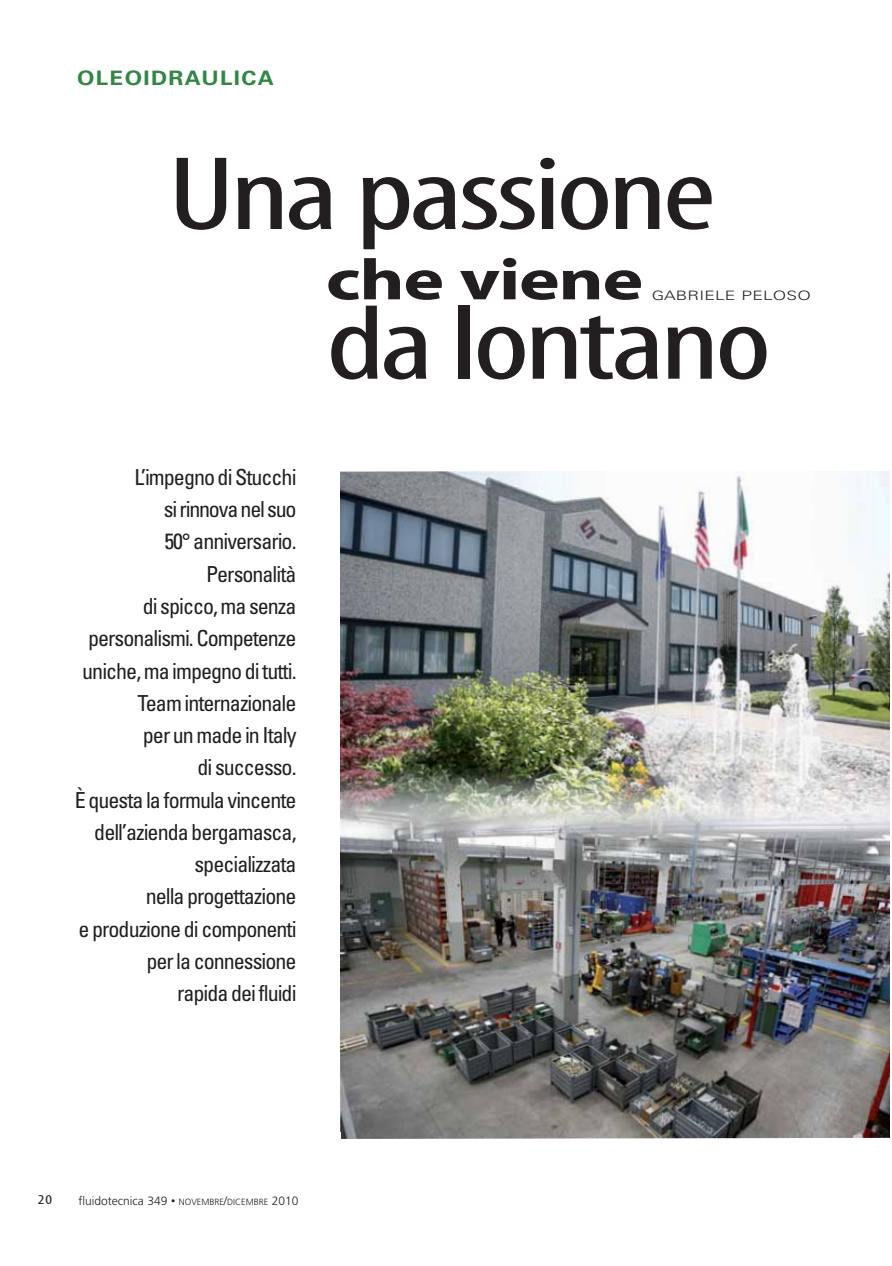
<style>
.page{position:relative;width:892px;height:1266px;background:#fff}
.page>*{position:absolute;margin:0;border:0;box-sizing:border-box;transform-origin:0 0}
.t1{font:condensed 105.45px "Myriad";letter-spacing:-.03em;color:#231f20;scale:1.38 1}
.t2{font:58.05px "Myriad Headline";color:#231f20;scale:1.33 1}
.t3{font:condensed 22.05px/32.2px "Univers LT";letter-spacing:-.045em;color:#231f20;text-align:right}
.t4{font:700 19.95px "Univers LT";letter-spacing:.06em;color:#328745;scale:1.13 1}
.t5{font:condensed 13.5px "Myriad";color:#231f20;scale:1.27 1}
.t6{font:300 12.9px "Univers LT";letter-spacing:.01em;color:#231f20;scale:1.34 1}
.t7{font:300 12px "Frutiger LT";color:#231f20}
.s1{font-family:"Arial";font-weight:400}
.s2{font-size:9px}
</style>
<div class="page">
<img style="left:341px;top:471px;width:548px;height:667px">
<p class="t4" style="left:77px;top:71px;width:176px">OLEOIDRAULICA</p>
<h1 class="t1" style="left:168px;top:131px;width:398px">Una passione</h1>
<h2 class="t2" style="left:326px;top:258px;width:239px">che viene</h2>
<p class="t6" style="left:652px;top:290px;width:120px">GABRIELE PELOSO</p>
<h1 class="t1" style="left:326px;top:280px;width:324px">da lontano</h1>
<p class="t3" style="left:75px;top:462px;width:223px">L’impegno di Stucchi<br>si rinnova nel suo<br>50° anniversario.<br>Personalità<br>di spicco, ma senza personalismi. Competenze uniche, ma impegno di tutti.<br>Team internazionale<br>per un made in Italy<br>di successo.<br>È questa la formula vincente dell’azienda bergamasca, specializzata<br>nella progettazione<br>e produzione di componenti per la connessione<br>rapida dei fluidi</p>
<p class="t5" style="left:38px;top:1190px;width:13px">20</p>
<p class="t7" style="left:78px;top:1193px;width:222px">fluidotecnica 349 <span class="s1">•</span> <span class="s2">NOVEMBRE</span>/<span class="s2">DICEMBRE</span> 2010</p>
</div>
